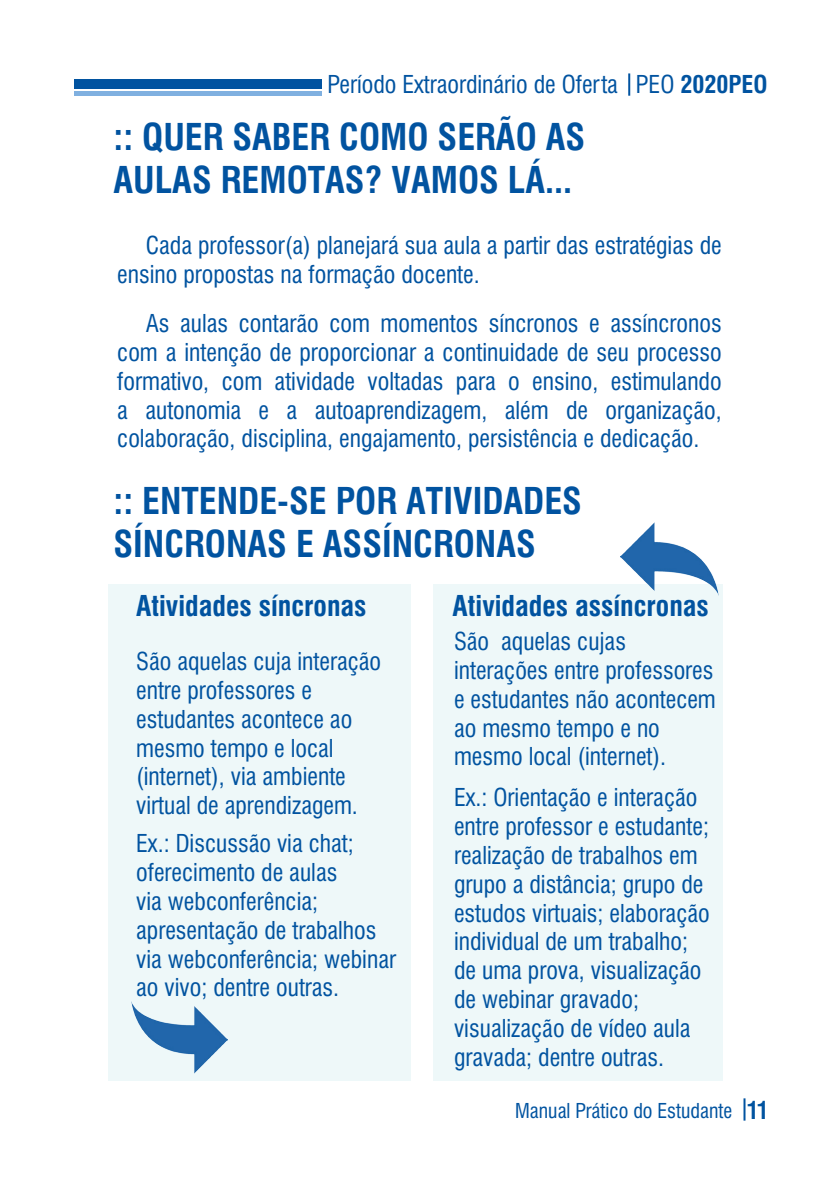
<style>
.page{position:relative;width:840px;height:1191px;background:#fff}
.page>*{position:absolute;margin:0;border:0;box-sizing:border-box;transform-origin:0 0}
.texto{font:700 condensed 36px/43.2px "Swiss 721 BT";color:#0153a0}
.texto-2{font:700 condensed 28px "Swiss 721 BT";color:#0153a0}
.texto-3{font:condensed 24px/28.8px "Swiss 721 BT";color:#0153a0}
.t1{font:condensed 20px "Swiss 721 BT";color:#0153a0}
.s1{font-weight:700}
.s2{font-weight:700;font-size:24px}
</style>
<div class="page">
<hr style="left:628px;top:73px;width:2px;height:23px;background:#0153a0">
<hr style="left:743px;top:1098px;width:2px;height:22px;background:#0153a0">
<div style="left:0;top:79px;width:322px;height:9px;background:#0153a0"></div>
<div style="left:0;top:91px;width:322px;height:5px;background:#80b0e0"></div>
<div style="left:0;top:34px;width:74px;height:238px;background:#fff"></div>
<div style="left:433px;top:584px;width:289px;height:497px;background:#eef8f9"></div>
<div style="left:108px;top:584px;width:302px;height:497px;background:#eef8f9"></div>
<img style="left:620px;top:522px;width:97px;height:70px">
<img style="left:131px;top:1001px;width:96px;height:72px">
<p class="texto-3" style="left:327px;top:70px;width:441px">Período Extraordinário de Oferta PEO <span class="s1">2020PEO</span></p>
<p class="texto" style="left:113px;top:115px;width:473px">:: QUER SABER COMO SERÃO AS<br>AULAS REMOTAS? VAMOS LÁ...</p>
<p class="texto-3" style="left:117px;top:231px;width:605px;text-indent:28px">Cada professor(a) planejará sua aula a partir das estratégias de ensino propostas na formação docente.</p>
<p class="texto-3" style="left:117px;top:309px;width:605px;text-align:justify;text-indent:28px">As aulas contarão com momentos síncronos e assíncronos com a intenção de proporcionar a continuidade de seu processo formativo, com atividade voltadas para o ensino, estimulando a autonomia e a autoaprendizagem, além de organização, colaboração, disciplina, engajamento, persistência e dedicação.</p>
<p class="texto" style="left:113px;top:479px;width:470px">:: ENTENDE-SE POR ATIVIDADES<br>SÍNCRONAS E ASSÍNCRONAS</p>
<p class="texto-2" style="left:136px;top:589px;width:232px">Atividades síncronas</p>
<p class="texto-2" style="left:452px;top:589px;width:257px">Atividades assíncronas</p>
<p class="texto-3" style="left:136px;top:647px;width:246px">São aquelas cuja interação entre professores e estudantes acontece ao mesmo tempo e local (internet), via ambiente virtual de aprendizagem.</p>
<p class="texto-3" style="left:136px;top:829px;width:261px">Ex.: Discussão via chat; oferecimento de aulas<br>via webconferência; apresentação de trabalhos via webconferência; webinar ao vivo; dentre outras.</p>
<p class="texto-3" style="left:454px;top:627px;width:263px">São aquelas cujas interações entre professores e estudantes não acontecem ao mesmo tempo e no mesmo local (internet).</p>
<p class="texto-3" style="left:454px;top:783px;width:257px">Ex.: Orientação e interação entre professor e estudante; realização de trabalhos em grupo a distância; grupo de estudos virtuais; elaboração individual de um trabalho; de uma prova, visualização de webinar gravado; visualização de vídeo aula gravada; dentre outras.</p>
<p class="t1" style="left:515px;top:1099px;width:255px">Manual Prático do Estudante <span class="s2">11</span></p>
</div>
